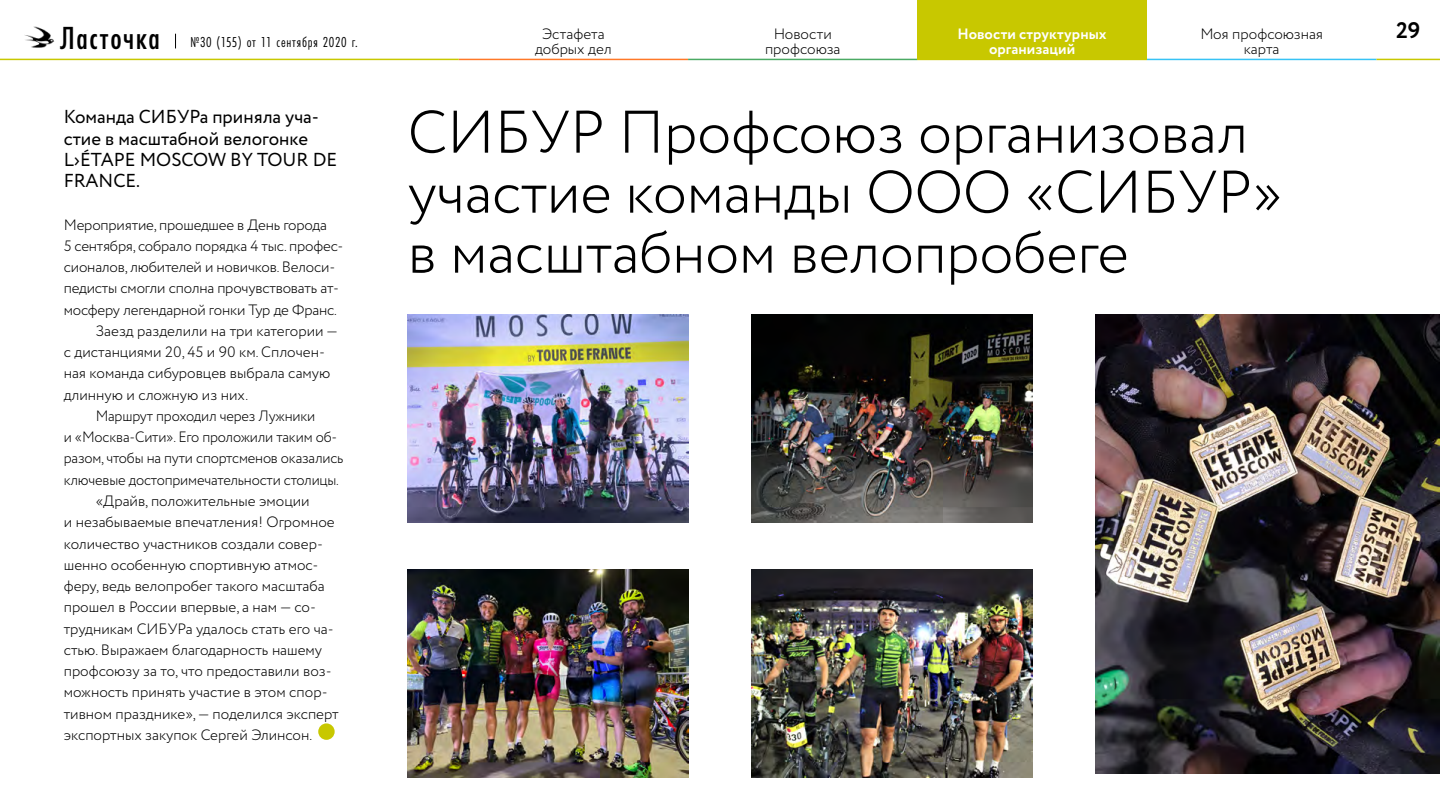
<style>
.page{position:relative;width:1440px;height:810px;background:#fff}
.page>*{position:absolute;margin:0;border:0;box-sizing:border-box;transform-origin:0 0}
._1_0_Zag{font:300 60px/60px "Circe";letter-spacing:-.005em;color:#000}
.t1{font:700 22.5px "Circe";color:#000}
._2_0_Lidd{font:18.75px/21.2px "Circe";color:#000}
._0_1_First{font:300 15px/21.2px "Circe";color:#000}
._0_1_First-2{font:300 15px/21.2px "Circe";color:#000;text-align:center;scale:.96 1}
.t2{font:15px "Futura PT Cond";letter-spacing:.05em;color:#000}
.t3{font:700 15px/15px "Circe";color:#fff;text-align:center}
.s1{font-weight:500;font-size:33.22px}
</style>
<div class="page">
<svg style="left:175px;top:34px;width:1px;height:14px"></svg>
<img style="left:25px;top:26px;width:30px;height:22px">
<hr style="left:1147px;top:59px;width:230px;height:1px;background:#37c3f5">
<hr style="left:459px;top:59px;width:229px;height:1px;background:#ff7828">
<hr style="left:688px;top:59px;width:229px;height:1px;background:#4baa64">
<hr style="left:1377px;top:59px;width:63px;height:1px;background:#c8c800">
<hr style="left:0;top:59px;width:459px;height:1px;background:#c8c800">
<div style="left:917px;top:0;width:230px;height:60px;background:#c8c800"></div>
<div style="left:318px;top:723px;width:17px;height:17px;background:#c8c800;border-radius:50%"></div>
<img style="left:408px;top:315px;width:280px;height:207px">
<img style="left:408px;top:570px;width:280px;height:207px">
<img style="left:752px;top:315px;width:280px;height:207px">
<img style="left:752px;top:570px;width:280px;height:207px">
<img style="left:1096px;top:315px;width:344px;height:458px">
<p class="t2" style="left:60px;top:33px;width:299px"><span class="s1">Ласточка</span> №30 (155) от 11 сентября 2020 г.</p>
<p class="_0_1_First" style="left:1200px;top:23px;width:124px">Моя профсоюзная</p>
<h2 class="t1" style="left:1396px;top:15px;width:25px">29</h2>
<p class="_0_1_First" style="left:1244px;top:38px;width:37px">карта</p>
<p class="_0_1_First" style="left:535px;top:27px;width:78px;line-height:15px;text-align:center">Эстафета добрых дел</p>
<p class="_0_1_First" style="left:765px;top:27px;width:77px;line-height:15px;text-align:center">Новости профсоюза</p>
<p class="t3" style="left:958px;top:27px;width:151px">Новости структурных организаций</p>
<p class="_2_0_Lidd" style="left:64px;top:107px;width:275px">Команда СИБУРа приняла уча&shy;стие в масштабной велогонке<br>L›ÉTAPE MOSCOW BY TOUR DE<br>FRANCE.</p>
<p class="_0_1_First" style="left:64px;top:214px;width:281px">Мероприятие, прошедшее в День города<br>5 сентября, собрало порядка 4 тыс. профес‑ сионалов, любителей и новичков. Велоси‑ педисты смогли сполна прочувствовать ат‑ мосферу легендарной гонки Тур де Франс.</p>
<p class="_0_1_First" style="left:64px;top:321px;width:276px;text-indent:32px">Заезд разделили на три категории — с дистанциями 20, 45 и 90 км. Сплочен‑ ная команда сибуровцев выбрала самую длинную и сложную из них.</p>
<p class="_0_1_First-2" style="left:64px;top:406px;width:293px">Маршрут проходил через Лужники<br>и «Москва--Сити». Его проложили таким об‑ разом, чтобы на пути спортсменов оказались ключевые достопримечательности столицы.</p>
<p class="_0_1_First" style="left:64px;top:491px;width:276px;text-indent:32px">«Драй в, положительные эмоции<br>и незабываемые впечатления! Огромное количество участников создали совер‑ шенно особенную спортивную атмос‑ феру, ведь велопробег такого масштаба прошел в России впервые, а нам — со‑ трудникам СИБУРа удалось стать его ча‑ стью. Выражаем благодарность нашему профсоюзу за то, что предоставили воз‑ можность принять участие в этом спор‑ тивном празднике», — поделился эксперт экспортных закупок Сергей Элинсон.</p>
<p class="_1_0_Zag" style="left:408px;top:104px;width:876px">СИБУР Профсоюз организовал участие команды ООО «СИБУР» в масштабном велопробеге</p>
</div>
